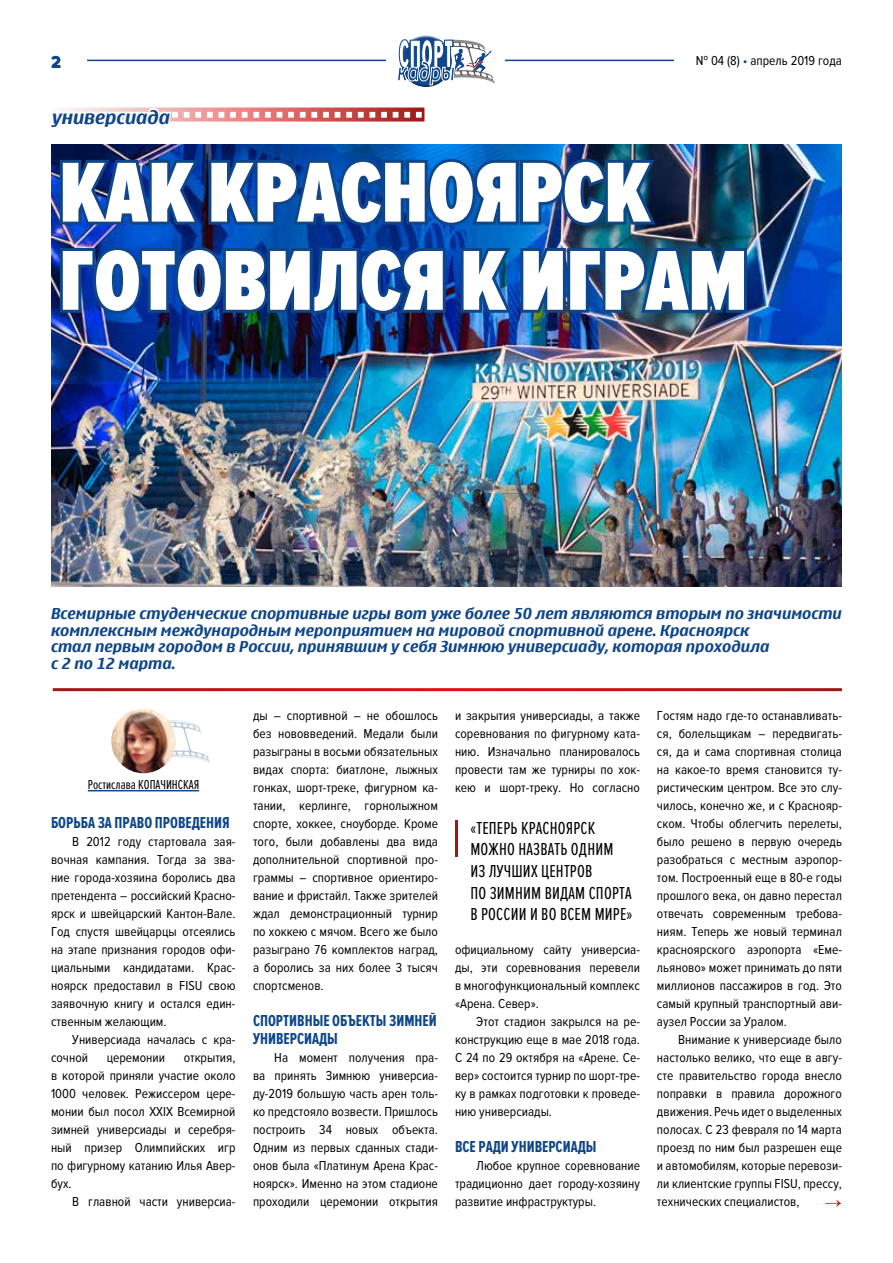
<style>
.page{position:relative;width:893px;height:1263px;background:#fff}
.page>*{position:absolute;margin:0;border:0;box-sizing:border-box;transform-origin:0 0}
.t1{font:900 88.2px/88.2px "Proxima Nova Ex Cn";color:#fff}
.t2{font:50.4px "Proxima Nova Ex Cn";color:#fff}
.t3{font:18px/21.6px "Proxima Nova Ex Cn";letter-spacing:.01em;color:#000}
.t4{font:700 18px "Nokia Sans S60";color:#0f4689}
.t5{font:900 18px "Proxima Nova Cond";color:#0f4689}
.t6{font:700 16.5px/18px "Proxima Nova Ex Cn";color:#0f4689}
.t7{font:700 15px/16.5px "Nokia Sans S60";color:#0f4689}
.t8{font:13.5px/18px "Proxima Nova Cond";color:#000;text-align:justify}
.t9{font:13.5px "Proxima Nova Ex Cn";color:#000}
.s1{color:#0f4689}
</style>
<div class="page">
<hr style="left:87px;top:60px;width:587px;height:1px;background:#0f4689">
<div style="left:387px;top:24px;width:118px;height:65px;background:#fff"></div>
<div style="left:397px;top:35px;width:56px;height:25px;background:#fff;opacity:.75"></div>
<svg style="left:397px;top:39px;width:98px;height:48px"></svg>
<svg style="left:169px;top:720px;width:41px;height:43px"></svg>
<hr style="left:88px;top:790px;width:111px;height:1px;background:#0f4689">
<img style="left:111px;top:709px;width:65px;height:64px;border-radius:32px">
<img style="left:51px;top:144px;width:791px;height:442px">
<img style="left:51px;top:107px;width:699px;height:211px">
<h3 class="t5" style="left:51px;top:52px;width:11px">2</h3>
<p class="t8" style="left:696px;top:52px;width:148px">№ 04 (8) <span class="s1">•</span> апрель 2019 года</p>
<h3 class="t4" style="left:52px;top:105px;width:119px">универсиада</h3>
<h1 class="t1" style="left:59px;top:152px;width:690px">КАК КРАСНОЯРСК<br>ГОТОВИЛСЯ К ИГРАМ</h1>
<p class="t7" style="left:51px;top:606px;width:792px">Всемирные студенческие спортивные игры вот уже более 50 лет являются вторым по значимости комплексным международным мероприятием на мировой спортивной арене. Красноярск<br>стал первым городом в России, принявшим у себя Зимнюю универсиаду, которая проходила<br>с 2 по 12 марта.</p>
<p class="t9" style="left:88px;top:777px;width:113px">Ростислава КОПАЧИНСКАЯ</p>
<p class="t6" style="left:51px;top:814px;width:180px">БОРЬБА ЗА ПРАВО ПРОВЕДЕНИЯ</p>
<p class="t8" style="left:51px;top:833px;width:186px;text-indent:21px">В 2012 году стартовала зая&shy;вочная кампания. Тогда за зва&shy;ние города-хозяина боролись два претендента – российский Красно&shy;ярск и швейцарский Кантон-Вале.<br>Год спустя швейцарцы отсеялись на этапе признания городов офи&shy;циальными кандидатами. Крас&shy;ноярск предоставил в FISU свою заявочную книгу и остался един&shy;ственным желающим.</p>
<p class="t8" style="left:51px;top:1031px;width:186px;text-indent:21px">Универсиада началась с кра&shy;сочной</p>
<p class="t8" style="left:51px;top:1049px;width:186px;text-indent:133px">открытия, в которой приняли участие около 1000 человек. Режиссером цере&shy;монии был посол XXIX Всемирной зимней универсиады и серебря&shy;ный призер Олимпийских игр по фигурному катанию Илья Авер&shy;бух.</p>
<p class="t8" style="left:72px;top:1193px;width:165px">В главной части универсиа-</p>
<p class="t8" style="left:107px;top:1049px;width:60px">церемонии</p>
<p class="t8" style="left:253px;top:707px;width:186px">ды – спортивной – не обошлось без нововведений. Медали были разыграны в восьми обязательных видах спорта: биатлоне, лыжных гонках, шорт-треке, фигурном ка&shy;тании, керлинге, горнолыжном спорте, хоккее, сноуборде. Кроме того, были добавлены два вида дополнительной спортивной про&shy;граммы – спортивное ориентиро&shy;вание и фристайл. Также зрителей ждал демонстрационный турнир по хоккею с мячом. Всего же было разыграно 76 комплектов наград, а боролись за них более 3 тысяч спортсменов.</p>
<p class="t6" style="left:253px;top:1012px;width:185px">СПОРТИВНЫЕ ОБЪЕКТЫ ЗИМНЕЙ<br>УНИВЕРСИАДЫ</p>
<p class="t8" style="left:253px;top:1049px;width:186px;text-indent:21px">На момент получения пра&shy;ва принять Зимнюю универсиа&shy;ду‑2019 большую часть арен толь&shy;ко предстояло возвести. Пришлось построить 34 новых объекта.<br>Одним из первых сданных стади&shy;онов была «Платинум Арена Крас&shy;ноярск». Именно на этом стадионе проходили церемонии открытия</p>
<p class="t8" style="left:455px;top:707px;width:186px">и закрытия универсиады, а также соревнования по фигурному ката&shy;нию. Изначально планировалось провести там же турниры по хок&shy;кею и шорт-треку. Но согласно</p>
<h2 class="t2" style="left:452px;top:811px;width:10px">|</h2>
<h3 class="t3" style="left:470px;top:817px;width:164px">«ТЕПЕРЬ КРАСНОЯРСК<br>МОЖНО НАЗВАТЬ ОДНИМ<br>ИЗ ЛУЧШИХ ЦЕНТРОВ<br>ПО ЗИМНИМ ВИДАМ СПОРТА<br>В РОССИИ И ВО ВСЕМ МИРЕ»</h3>
<p class="t8" style="left:455px;top:941px;width:186px">официальному сайту универсиа&shy;ды, эти соревнования перевели в многофункциональный комплекс «Арена. Север».</p>
<p class="t8" style="left:455px;top:1013px;width:186px;text-indent:21px">Этот стадион закрылся на ре&shy;конструкцию еще в мае 2018 года.<br>С 24 по 29 октября на «Арене. Се&shy;вер» состоится турнир по шорт-тре&shy;ку в рамках подготовки к проведе&shy;нию универсиады.</p>
<p class="t6" style="left:455px;top:1138px;width:143px">ВСЕ РАДИ УНИВЕРСИАДЫ</p>
<p class="t8" style="left:455px;top:1157px;width:186px;text-indent:21px">Любое крупное соревнование традиционно дает городу-хозяину развитие инфраструктуры.</p>
<p class="t8" style="left:657px;top:707px;width:186px">Гостям надо где-то останавливать&shy;ся, болельщикам – передвигать&shy;ся, да и сама спортивная столица на какое-то время становится ту&shy;ристическим центром. Все это слу&shy;чилось, конечно же, и с Краснояр&shy;ском. Чтобы облегчить перелеты, было решено в первую очередь разобраться с местным аэропор&shy;том. Построенный еще в 80‑е годы прошлого века, он давно перестал отвечать современным требова&shy;ниям. Теперь же новый терминал красноярского аэропорта «Еме&shy;льяново» может принимать до пяти миллионов пассажиров в год. Это самый крупный транспортный ави&shy;аузел России за Уралом.</p>
<p class="t8" style="left:657px;top:1031px;width:186px;text-indent:21px">Внимание к универсиаде было настолько велико, что еще в авгу&shy;сте правительство города внесло поправки в правила дорожного движения. Речь идет о выделенных полосах. С 23 февраля по 14 марта проезд по ним был разрешен еще и автомобилям, которые перевози&shy;ли клиентские группы FISU, прессу, технических специалистов,</p>
</div>
